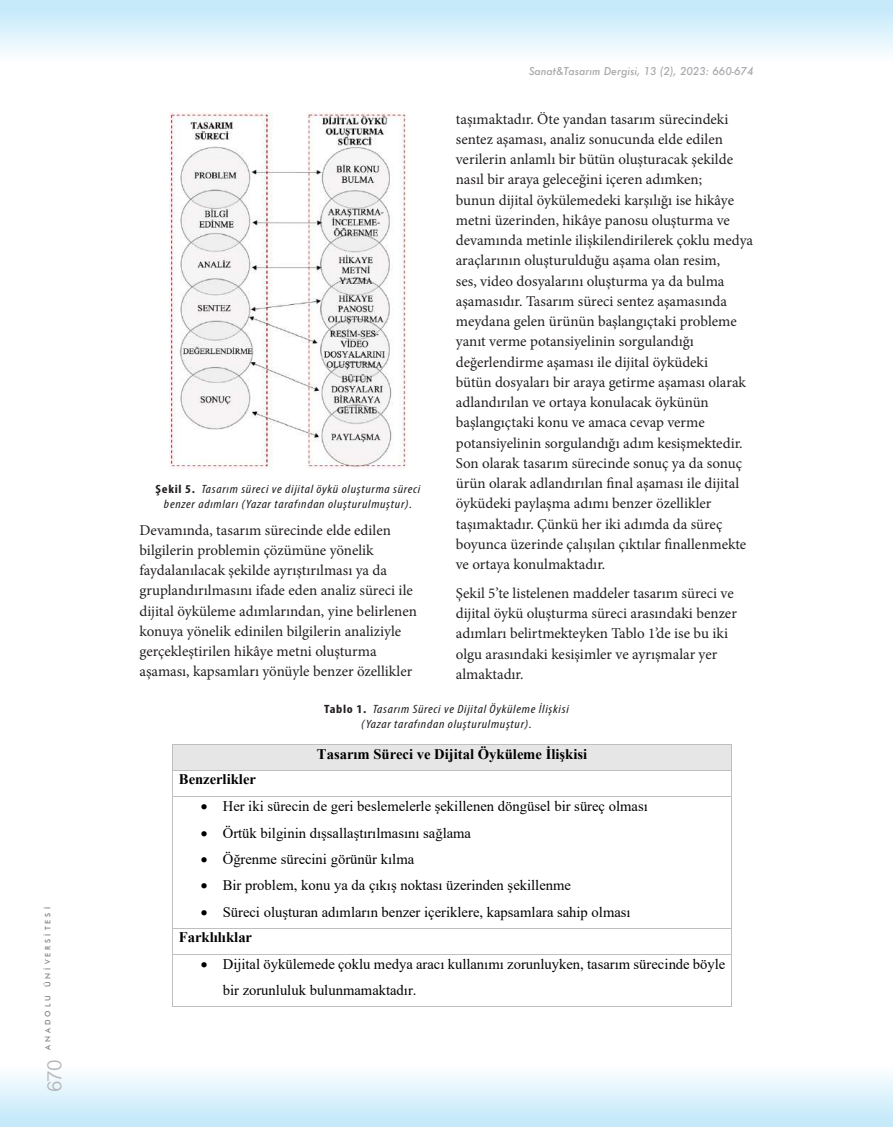
<style>
.page{position:relative;width:893px;height:1127px;background:#fff}
.page>*{position:absolute;margin:0;border:0;box-sizing:border-box;transform-origin:0 0}
.t1{font:18px "Oriya Sangam MN";color:#b6b7bb}
.t2{font:15px/20.2px "Minion Pro";color:#231f20}
.t3{font:14.7px/25.8px "Times New Roman";color:#000}
.t4{font:700 14.7px "Times New Roman";color:#000}
.t5{font:italic condensed 12px/15px "Myriad Pro";letter-spacing:.05em;color:#231f20;text-align:center;scale:1.15 1}
.t6{font:italic 500 10.5px "Futura";color:#a8a9ad}
.t7{font:500 7.5px "Futura BT";letter-spacing:.4em;color:#808285}
.s1{font-weight:700;font-style:normal}
.s2{font-weight:700}
</style>
<div class="page">
<div style="left:0;top:1045px;width:893px;height:82px;background:linear-gradient(to bottom,#fff,#c3e9fa)"></div>
<div style="left:0;top:0;width:893px;height:81px;background:linear-gradient(to bottom,#c0e8f9,#fff)"></div>
<img style="left:169px;top:113px;width:237px;height:355px">
<div style="left:173px;top:745px;width:559px;height:25px;background:#e7e6e6"></div>
<hr style="left:173px;top:744px;width:559px;height:1px;background:#bfbfbf">
<hr style="left:173px;top:770px;width:559px;height:1px;background:#bfbfbf">
<svg style="left:172px;top:744px;width:1px;height:52px"></svg>
<hr style="left:173px;top:796px;width:559px;height:1px;background:#bfbfbf">
<hr style="left:172px;top:796px;width:1px;height:132px;background:#bfbfbf">
<hr style="left:732px;top:796px;width:1px;height:132px;background:#bfbfbf">
<hr style="left:173px;top:928px;width:559px;height:1px;background:#bfbfbf">
<svg style="left:172px;top:928px;width:1px;height:26px"></svg>
<hr style="left:173px;top:954px;width:559px;height:1px;background:#bfbfbf">
<hr style="left:172px;top:954px;width:1px;height:52px;background:#bfbfbf">
<hr style="left:173px;top:1006px;width:559px;height:1px;background:#bfbfbf">
<hr style="left:732px;top:954px;width:1px;height:52px;background:#bfbfbf">
<p class="t7" style="left:43px;top:1050px;width:145px;rotate:-90deg">ANADOLU ÜNİVERSİTESİ</p>
<p class="t1" style="left:42px;top:1092px;width:35px;rotate:-90deg">670</p>
<p class="t5" style="left:156px;top:481px;width:232px"><span class="s1">Şekil 5.</span> Tasarım süreci ve dijital öykü oluşturma süreci benzer adımları (Yazar tarafından oluşturulmuştur).</p>
<p class="t2" style="left:139px;top:520px;width:279px">Devamında, tasarım sürecinde elde edilen bilgilerin problemin çözümüne yönelik faydalanılacak şekilde ayrıştırılması ya da gruplandırılmasını ifade eden analiz süreci ile dijital öyküleme adımlarından, yine belirlenen konuya yönelik edinilen bilgilerin analiziyle gerçekleştirilen hikâye metni oluşturma aşaması, kapsamları yönüyle benzer özellikler</p>
<p class="t6" style="left:529px;top:64px;width:226px">Sanat&amp;Tasarım Dergisi, 13 (2), 2023: 660-674</p>
<p class="t2" style="left:456px;top:109px;width:299px">taşımaktadır. Öte yandan tasarım sürecindeki sentez aşaması, analiz sonucunda elde edilen verilerin anlamlı bir bütün oluşturacak şekilde nasıl bir araya geleceğini içeren adımken;<br>bunun dijital öykülemedeki karşılığı ise hikâye metni üzerinden, hikâye panosu oluşturma ve devamında metinle ilişkilendirilerek çoklu medya araçlarının oluşturulduğu aşama olan resim,<br>ses, video dosyalarını oluşturma ya da bulma aşamasıdır. Tasarım süreci sentez aşamasında meydana gelen ürünün başlangıçtaki probleme yanıt verme potansiyelinin sorgulandığı değerlendirme aşaması ile dijital öyküdeki<br>bütün dosyaları bir araya getirme aşaması olarak adlandırılan ve ortaya konulacak öykünün başlangıçtaki konu ve amaca cevap verme potansiyelinin sorgulandığı adım kesişmektedir.<br>Son olarak tasarım sürecinde sonuç ya da sonuç ürün olarak adlandırılan final aşaması ile dijital öyküdeki paylaşma adımı benzer özellikler taşımaktadır. Çünkü her iki adımda da süreç boyunca üzerinde çalışılan çıktılar finallenmekte ve ortaya konulmaktadır.</p>
<p class="t2" style="left:456px;top:583px;width:283px">Şekil 5’te listelenen maddeler tasarım süreci ve dijital öykü oluşturma süreci arasındaki benzer adımları belirtmekteyken Tablo 1’de ise bu iki olgu arasındaki kesişimler ve ayrışmalar yer almaktadır.</p>
<p class="t5" style="left:324px;top:701px;width:214px"><span class="s1">Tablo 1.</span> Tasarım Süreci ve Dijital Öyküleme İlişkisi (Yazar tarafından oluşturulmuştur).</p>
<p class="t4" style="left:317px;top:743px;width:272px">Tasarım Süreci ve Dijital Öyküleme İlişkisi</p>
<p class="t4" style="left:179px;top:769px;width:79px">Benzerlikler</p>
<p class="t3" style="left:201px;top:793px;width:448px">• Her iki sürecin de geri beslemelerle şekillenen döngüsel bir süreç olması</p>
<p class="t3" style="left:201px;top:819px;width:272px">• Örtük bilginin dışsallaştırılmasını sağlama</p>
<p class="t3" style="left:201px;top:846px;width:215px">• Öğrenme sürecini görünür kılma</p>
<p class="t3" style="left:201px;top:872px;width:372px">• Bir problem, konu ya da çıkış noktası üzerinden şekillenme</p>
<p class="t3" style="left:179px;top:898px;width:453px;text-indent:22px">• Süreci oluşturan adımların benzer içeriklere, kapsamlara sahip olması<br><span class="s2">Farklılıklar</span></p>
<p class="t3" style="left:223px;top:951px;width:504px;line-height:25.2px;text-indent:-22px">• Dijital öykülemede çoklu medya aracı kullanımı zorunluyken, tasarım sürecinde böyle bir zorunluluk bulunmamaktadır.</p>
</div>
